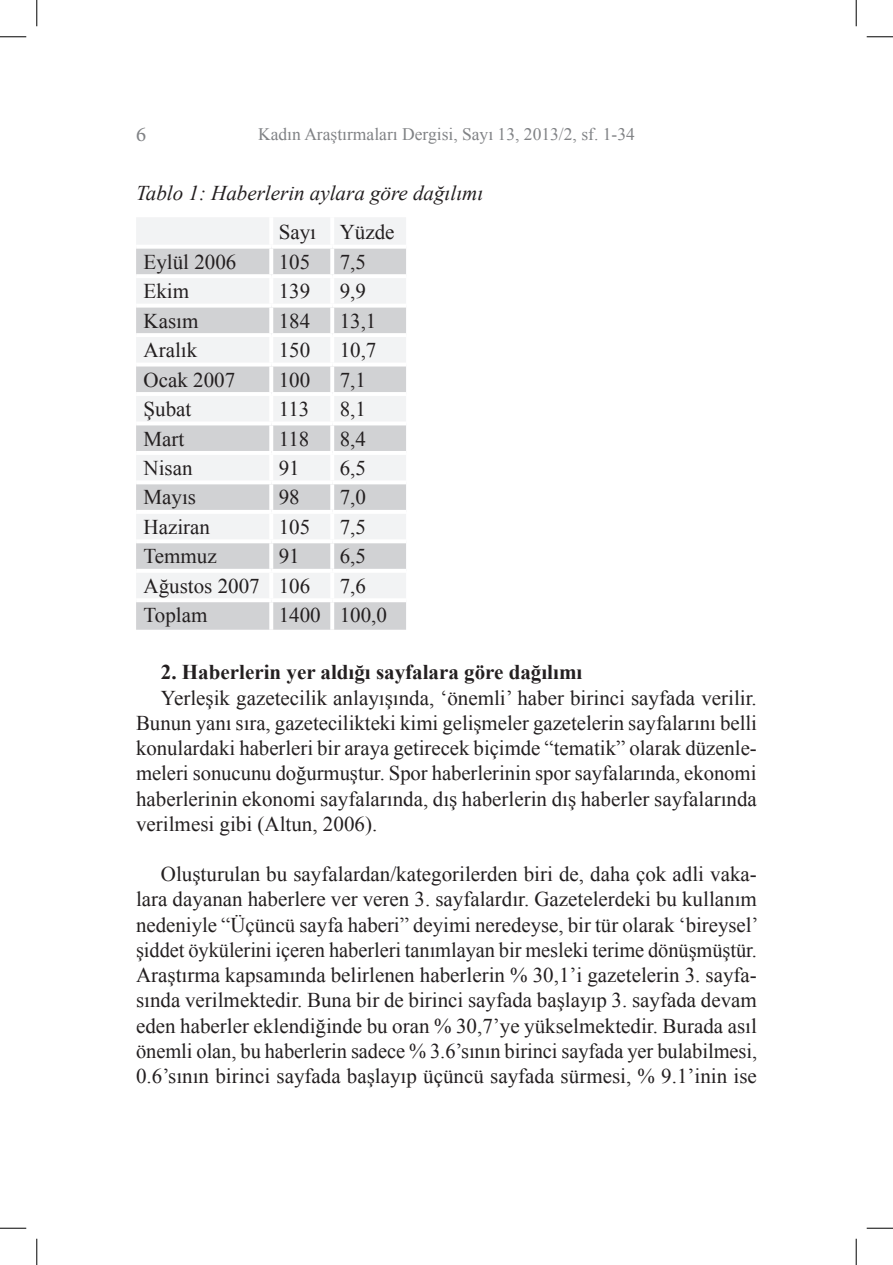
<style>
.page{position:relative;width:893px;height:1265px;background:#fff}
.page>*{position:absolute;margin:0;border:0;box-sizing:border-box;transform-origin:0 0}
.t1{font:21px/25.2px "Times New Roman";color:#231f20;text-align:justify}
.t2{font:700 21px "Times New Roman";color:#231f20}
.t3{font:italic 21px "Times New Roman";color:#231f20}
.t4{font:21px "Minion Pro";color:#808285}
.t5{font:17.5px "Times New Roman";color:#808285}
</style>
<div class="page">
<div style="left:136px;top:218px;width:270px;height:26px;background:#f2f3f4"></div>
<svg style="left:136px;top:248px;width:270px;height:381px;fill:#d1d2d4"></svg>
<hr style="left:269px;top:217px;width:4px;height:28px;background:#fff">
<hr style="left:330px;top:217px;width:4px;height:28px;background:#fff">
<svg style="left:269px;top:248px;width:4px;height:26px"></svg>
<svg style="left:330px;top:248px;width:4px;height:26px"></svg>
<hr style="left:136px;top:274px;width:135px;height:4px;background:#fff">
<hr style="left:271px;top:274px;width:61px;height:4px;background:#fff">
<hr style="left:269px;top:278px;width:4px;height:25px;background:#fff">
<hr style="left:332px;top:274px;width:74px;height:4px;background:#fff">
<hr style="left:330px;top:278px;width:4px;height:25px;background:#fff">
<hr style="left:136px;top:303px;width:135px;height:4px;background:#fff">
<hr style="left:271px;top:303px;width:61px;height:4px;background:#fff">
<svg style="left:269px;top:307px;width:4px;height:26px"></svg>
<hr style="left:332px;top:303px;width:74px;height:4px;background:#fff">
<svg style="left:330px;top:307px;width:4px;height:26px"></svg>
<hr style="left:136px;top:333px;width:135px;height:4px;background:#fff">
<hr style="left:271px;top:333px;width:61px;height:4px;background:#fff">
<hr style="left:269px;top:337px;width:4px;height:25px;background:#fff">
<hr style="left:332px;top:333px;width:74px;height:4px;background:#fff">
<hr style="left:330px;top:337px;width:4px;height:25px;background:#fff">
<hr style="left:136px;top:362px;width:135px;height:4px;background:#fff">
<hr style="left:271px;top:362px;width:61px;height:4px;background:#fff">
<svg style="left:269px;top:366px;width:4px;height:26px"></svg>
<hr style="left:332px;top:362px;width:74px;height:4px;background:#fff">
<svg style="left:330px;top:366px;width:4px;height:26px"></svg>
<hr style="left:136px;top:392px;width:135px;height:4px;background:#fff">
<hr style="left:271px;top:392px;width:61px;height:4px;background:#fff">
<hr style="left:269px;top:396px;width:4px;height:25px;background:#fff">
<hr style="left:332px;top:392px;width:74px;height:4px;background:#fff">
<hr style="left:330px;top:396px;width:4px;height:25px;background:#fff">
<hr style="left:136px;top:421px;width:135px;height:4px;background:#fff">
<hr style="left:271px;top:421px;width:61px;height:4px;background:#fff">
<svg style="left:269px;top:425px;width:4px;height:26px"></svg>
<hr style="left:332px;top:421px;width:74px;height:4px;background:#fff">
<svg style="left:330px;top:425px;width:4px;height:26px"></svg>
<hr style="left:136px;top:451px;width:135px;height:4px;background:#fff">
<hr style="left:271px;top:451px;width:61px;height:4px;background:#fff">
<hr style="left:269px;top:455px;width:4px;height:25px;background:#fff">
<hr style="left:332px;top:451px;width:74px;height:4px;background:#fff">
<hr style="left:330px;top:455px;width:4px;height:25px;background:#fff">
<hr style="left:136px;top:480px;width:135px;height:4px;background:#fff">
<hr style="left:271px;top:480px;width:61px;height:4px;background:#fff">
<svg style="left:269px;top:484px;width:4px;height:26px"></svg>
<hr style="left:332px;top:480px;width:74px;height:4px;background:#fff">
<svg style="left:330px;top:484px;width:4px;height:26px"></svg>
<hr style="left:136px;top:510px;width:135px;height:3px;background:#fff">
<hr style="left:271px;top:510px;width:61px;height:3px;background:#fff">
<hr style="left:269px;top:513px;width:4px;height:26px;background:#fff">
<hr style="left:332px;top:510px;width:74px;height:3px;background:#fff">
<hr style="left:330px;top:513px;width:4px;height:26px;background:#fff">
<hr style="left:136px;top:539px;width:135px;height:4px;background:#fff">
<hr style="left:271px;top:539px;width:61px;height:4px;background:#fff">
<svg style="left:269px;top:543px;width:4px;height:25px"></svg>
<hr style="left:332px;top:539px;width:74px;height:4px;background:#fff">
<svg style="left:330px;top:543px;width:4px;height:25px"></svg>
<svg style="left:136px;top:568px;width:135px;height:4px"></svg>
<svg style="left:271px;top:568px;width:61px;height:4px"></svg>
<hr style="left:269px;top:572px;width:4px;height:26px;background:#fff">
<svg style="left:332px;top:568px;width:74px;height:4px"></svg>
<hr style="left:330px;top:572px;width:4px;height:26px;background:#fff">
<hr style="left:136px;top:598px;width:135px;height:4px;background:#fff">
<hr style="left:271px;top:598px;width:61px;height:4px;background:#fff">
<svg style="left:269px;top:602px;width:4px;height:27px"></svg>
<hr style="left:332px;top:598px;width:74px;height:4px;background:#fff">
<svg style="left:330px;top:602px;width:4px;height:27px"></svg>
<svg style="left:0;top:36px;width:26px;height:1px"></svg>
<svg style="left:866px;top:36px;width:26px;height:1px"></svg>
<svg style="left:0;top:1227px;width:26px;height:1px"></svg>
<svg style="left:866px;top:1227px;width:26px;height:1px"></svg>
<svg style="left:36px;top:0;width:1px;height:26px"></svg>
<svg style="left:36px;top:1238px;width:1px;height:26px"></svg>
<svg style="left:855px;top:0;width:1px;height:26px"></svg>
<svg style="left:855px;top:1238px;width:1px;height:26px"></svg>
<p class="t4" style="left:136px;top:121px;width:12px">6</p>
<p class="t5" style="left:258px;top:122px;width:378px">Kadın Araştırmaları Dergisi, Sayı 13, 2013/2, sf. 1-34</p>
<p class="t3" style="left:136px;top:179px;width:348px">Tablo 1: Haberlerin aylara göre dağılımı</p>
<p class="t1" style="left:278px;top:219px;width:117px">Sayı Yüzde</p>
<p class="t1" style="left:143px;top:249px;width:94px">Eylül 2006</p>
<p class="t1" style="left:278px;top:249px;width:33px">105</p>
<p class="t1" style="left:339px;top:249px;width:28px">7,5</p>
<p class="t1" style="left:143px;top:278px;width:47px">Ekim</p>
<p class="t1" style="left:278px;top:278px;width:33px">139</p>
<p class="t1" style="left:339px;top:278px;width:28px">9,9</p>
<p class="t1" style="left:143px;top:307px;width:56px">Kasım</p>
<p class="t1" style="left:278px;top:307px;width:33px">184</p>
<p class="t1" style="left:339px;top:307px;width:38px">13,1</p>
<p class="t1" style="left:143px;top:337px;width:55px">Aralık</p>
<p class="t1" style="left:278px;top:337px;width:33px">150</p>
<p class="t1" style="left:339px;top:337px;width:38px">10,7</p>
<p class="t1" style="left:143px;top:366px;width:93px">Ocak 2007</p>
<p class="t1" style="left:278px;top:366px;width:33px">100</p>
<p class="t1" style="left:339px;top:366px;width:28px">7,1</p>
<p class="t1" style="left:143px;top:396px;width:49px">Şubat</p>
<p class="t1" style="left:278px;top:396px;width:32px">113</p>
<p class="t1" style="left:339px;top:396px;width:28px">8,1</p>
<p class="t1" style="left:143px;top:425px;width:42px">Mart</p>
<p class="t1" style="left:278px;top:425px;width:32px">118</p>
<p class="t1" style="left:339px;top:425px;width:28px">8,4</p>
<p class="t1" style="left:143px;top:455px;width:50px">Nisan</p>
<p class="t1" style="left:278px;top:455px;width:22px">91</p>
<p class="t1" style="left:339px;top:455px;width:28px">6,5</p>
<p class="t1" style="left:143px;top:484px;width:54px">Mayıs</p>
<p class="t1" style="left:278px;top:484px;width:22px">98</p>
<p class="t1" style="left:339px;top:484px;width:28px">7,0</p>
<p class="t1" style="left:143px;top:514px;width:68px">Haziran</p>
<p class="t1" style="left:278px;top:514px;width:33px">105</p>
<p class="t1" style="left:339px;top:514px;width:28px">7,5</p>
<p class="t1" style="left:143px;top:543px;width:75px">Temmuz</p>
<p class="t1" style="left:278px;top:543px;width:22px">91</p>
<p class="t1" style="left:339px;top:543px;width:28px">6,5</p>
<p class="t1" style="left:143px;top:572px;width:168px">Ağustos 2007 106</p>
<p class="t1" style="left:339px;top:572px;width:28px">7,6</p>
<p class="t1" style="left:143px;top:602px;width:65px">Toplam</p>
<p class="t1" style="left:278px;top:602px;width:110px">1400 100,0</p>
<p class="t2" style="left:161px;top:657px;width:422px">2. Haberlerin yer aldığı sayfalara göre dağılımı</p>
<p class="t1" style="left:136px;top:684px;width:622px;text-indent:25px">Yerleşik gazetecilik anlayışında, ‘önemli’ haber birinci sayfada verilir.<br>Bunun yanı sıra, gazetecilikteki kimi gelişmeler gazetelerin sayfalarını belli konulardaki haberleri bir araya getirecek biçimde “tematik” olarak düzenle&shy;meleri sonucunu doğurmuştur. Spor haberlerinin spor sayfalarında, ekonomi haberlerinin ekonomi sayfalarında, dış haberlerin dış haberler sayfalarında verilmesi gibi (Altun, 2006).</p>
<p class="t1" style="left:136px;top:861px;width:623px;text-indent:25px">Oluşturulan bu sayfalardan/kategorilerden biri de, daha çok adli vaka&shy;lara dayanan haberlere ver veren 3. sayfalardır. Gazetelerdeki bu kullanım nedeniyle “Üçüncü sayfa haberi” deyimi neredeyse, bir tür olarak ‘bireysel’ şiddet öykülerini içeren haberleri tanımlayan bir mesleki terime dönüşmüştür.<br>Araştırma kapsamında belirlenen haberlerin % 30,1’i gazetelerin 3. sayfa&shy;sında verilmektedir. Buna bir de birinci sayfada başlayıp 3. sayfada devam eden haberler eklendiğinde bu oran % 30,7’ye yükselmektedir. Burada asıl önemli olan, bu haberlerin sadece % 3.6’sının birinci sayfada yer bulabilmesi, 0.6’sının birinci sayfada başlayıp üçüncü sayfada sürmesi, % 9.1’inin ise</p>
</div>
